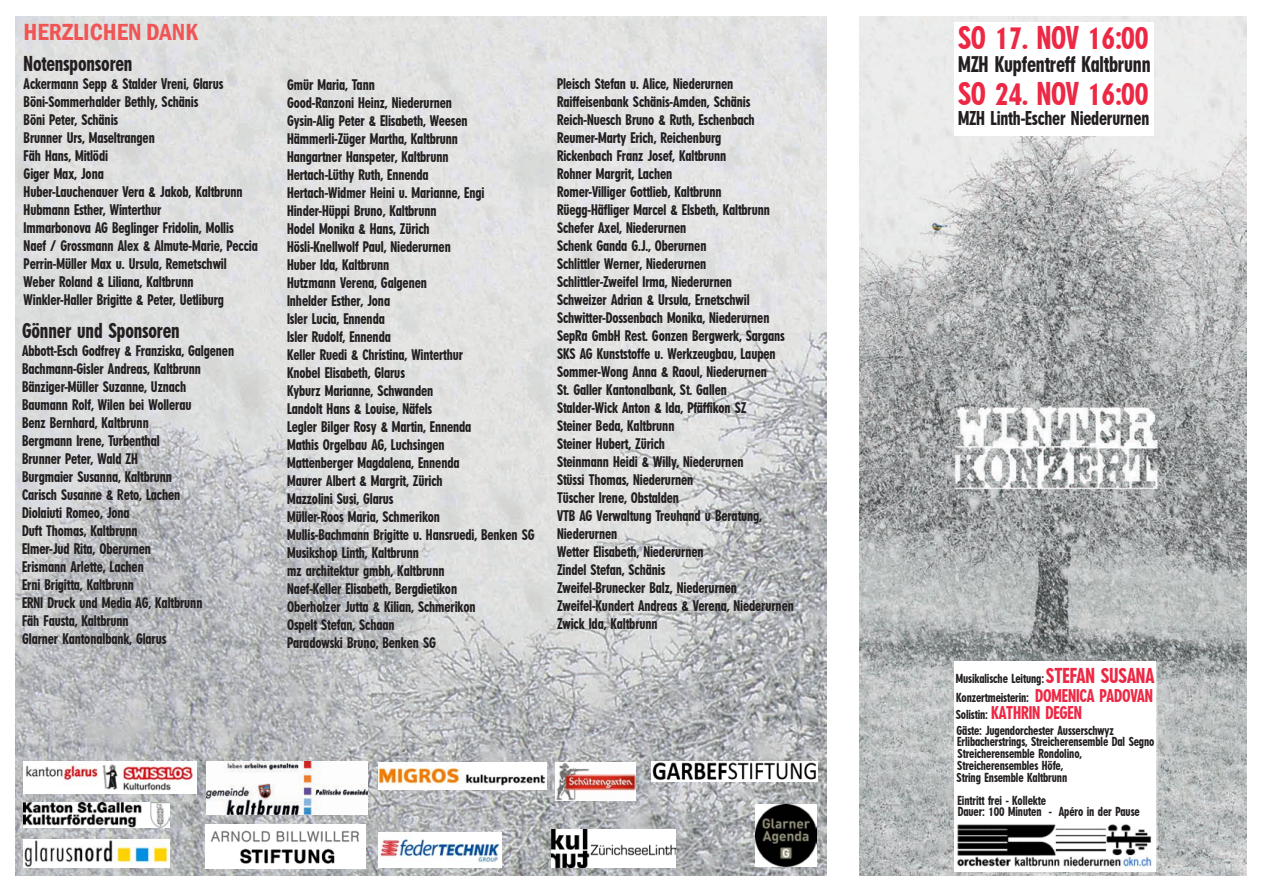
<style>
.page{position:relative;width:1263px;height:893px;background:#fff}
.page>*{position:absolute;margin:0;border:0;box-sizing:border-box;transform-origin:0 0}
.t1{font:32.1px "Negatti Condensed Normal";color:#ed2845}
.t2{font:600 condensed 24px "Franklin Gothic";color:#f05556}
.t3{font:22.05px "Negatti Condensed Normal";color:#231f20}
.t4{font:21px "Negatti Condensed Normal";color:#231f20}
.t5{font:19.5px "Negatti Condensed Normal";color:#231f20}
.t6{font:18px "Negatti Condensed Normal";color:#ed2845}
.t7{font:15px/18px "Negatti Condensed Normal";color:#231f20}
.t8{font:12.75px/11.7px "Negatti Condensed Normal";color:#231f20}
.s1{font-size:21px;color:#ed2845}
.s2{font-size:12.75px;color:#231f20}
</style>
<div class="page">
<img style="left:859px;top:17px;width:387px;height:859px">
<div style="left:954px;top:22px;width:199px;height:113px;background:#fff"></div>
<div style="left:954px;top:661px;width:202px;height:211px;background:#fff"></div>
<img style="left:15px;top:17px;width:811px;height:859px">
<img style="left:378px;top:832px;width:124px;height:35px">
<img style="left:206px;top:824px;width:160px;height:45px">
<img style="left:378px;top:762px;width:169px;height:28px">
<img style="left:756px;top:805px;width:60px;height:61px">
<img style="left:24px;top:840px;width:146px;height:27px">
<img style="left:206px;top:761px;width:162px;height:54px">
<img style="left:24px;top:762px;width:172px;height:31px">
<img style="left:551px;top:830px;width:124px;height:37px">
<img style="left:555px;top:762px;width:80px;height:38px">
<img style="left:651px;top:762px;width:166px;height:19px">
<img style="left:24px;top:802px;width:146px;height:25px">
<img style="left:957px;top:824px;width:195px;height:44px">
<h2 class="t2" style="left:24px;top:18px;width:176px">HERZLICHEN DANK</h2>
<h3 class="t4" style="left:24px;top:52px;width:110px">Notensponsoren</h3>
<p class="t7" style="left:24px;top:75px;width:236px">Ackermann Sepp &amp; Stalder Vreni, Glarus Böni-Sommerhalder Bethly, Schänis<br>Böni Peter, Schänis<br>Brunner Urs, Maseltrangen<br>Fäh Hans, Mitlödi<br>Giger Max, Jona<br>Huber-Lauchenauer Vera &amp; Jakob, Kaltbrunn Hubmann Esther, Winterthur<br>Immarbonova AG Beglinger Fridolin, Mollis Naef / Grossmann Alex &amp; Almute-Marie, Peccia Perrin-Müller Max u. Ursula, Remetschwil Weber Roland &amp; Liliana, Kaltbrunn Winkler-Haller Brigitte &amp; Peter, Uetliburg</p>
<h3 class="t4" style="left:22px;top:319px;width:159px">Gönner und Sponsoren</h3>
<p class="t7" style="left:22px;top:343px;width:213px">Abbott-Esch Godfrey &amp; Franziska, Galgenen<br>Bachmann-Gisler Andreas, Kaltbrunn<br>Bänziger-Müller Suzanne, Uznach<br>Baumann Rolf, Wilen bei Wollerau<br>Benz Bernhard, Kaltbrunn<br>Bergmann Irene, Turbenthal<br>Brunner Peter, Wald ZH<br>Burgmaier Susanna, Kaltbrunn<br>Carisch Susanne &amp; Reto, Lachen<br>Diolaiuti Romeo, Jona<br>Duft Thomas, Kaltbrunn<br>Elmer-Jud Rita, Oberurnen<br>Erismann Arlette, Lachen<br>Erni Brigitta, Kaltbrunn<br>ERNI Druck und Media AG, Kaltbrunn<br>Fäh Fausta, Kaltbrunn<br>Glarner Kantonalbank, Glarus</p>
<p class="t7" style="left:287px;top:76px;width:249px">Gmür Maria, Tann<br>Good-Ranzoni Heinz, Niederurnen<br>Gysin-Alig Peter &amp; Elisabeth, Weesen<br>Hämmerli-Züger Martha, Kaltbrunn<br>Hangartner Hanspeter, Kaltbrunn<br>Hertach-Lüthy Ruth, Ennenda<br>Hertach-Widmer Heini u. Marianne, Engi<br>Hinder-Hüppi Bruno, Kaltbrunn<br>Hodel Monika &amp; Hans, Zürich<br>Hösli-Knellwolf Paul, Niederurnen<br>Huber Ida, Kaltbrunn<br>Hutzmann Verena, Galgenen<br>Inhelder Esther, Jona<br>Isler Lucia, Ennenda<br>Isler Rudolf, Ennenda<br>Keller Ruedi &amp; Christina, Winterthur<br>Knobel Elisabeth, Glarus<br>Kyburz Marianne, Schwanden<br>Landolt Hans &amp; Louise, Näfels<br>Legler Bilger Rosy &amp; Martin, Ennenda<br>Mathis Orgelbau AG, Luchsingen<br>Mattenberger Magdalena, Ennenda<br>Maurer Albert &amp; Margrit, Zürich<br>Mazzolini Susi, Glarus<br>Müller-Roos Maria, Schmerikon<br>Mullis-Bachmann Brigitte u. Hansruedi, Benken SG<br>Musikshop Linth, Kaltbrunn<br>mz architektur gmbh, Kaltbrunn<br>Naef-Keller Elisabeth, Bergdietikon<br>Oberholzer Jutta &amp; Kilian, Schmerikon<br>Ospelt Stefan, Schaan<br>Paradowski Bruno, Benken SG</p>
<p class="t7" style="left:557px;top:76px;width:238px">Pleisch Stefan u. Alice, Niederurnen Raiffeisenbank Schänis-Amden, Schänis Reich-Nuesch Bruno &amp; Ruth, Eschenbach Reumer-Marty Erich, Reichenburg<br>Rickenbach Franz Josef, Kaltbrunn<br>Rohner Margrit, Lachen<br>Romer-Villiger Gottlieb, Kaltbrunn Rüegg-Häfliger Marcel &amp; Elsbeth, Kaltbrunn Schefer Axel, Niederurnen<br>Schenk Ganda G.J., Oberurnen<br>Schlittler Werner, Niederurnen<br>Schlittler-Zweifel Irma, Niederurnen<br>Schweizer Adrian &amp; Ursula, Ernetschwil Schwitter-Dossenbach Monika, Niederurnen SepRa GmbH Rest. Gonzen Bergwerk, Sargans SKS AG Kunststoffe u. Werkzeugbau, Laupen Sommer-Wong Anna &amp; Raoul, Niederurnen<br>St. Galler Kantonalbank, St. Gallen<br>Stalder-Wick Anton &amp; Ida, Pfäffikon SZ<br>Steiner Beda, Kaltbrunn<br>Steiner Hubert, Zürich<br>Steinmann Heidi &amp; Willy, Niederurnen<br>Stüssi Thomas, Niederurnen<br>Tüscher Irene, Obstalden<br>VTB AG Verwaltung Treuhand u Beratung, Niederurnen<br>Wetter Elisabeth, Niederurnen<br>Zindel Stefan, Schänis<br>Zweifel-Brunecker Balz, Niederurnen Zweifel-Kundert Andreas &amp; Verena, Niederurnen Zwick Ida, Kaltbrunn</p>
<h1 class="t1" style="left:958px;top:20px;width:192px">SO 17. NOV 16:00</h1>
<h3 class="t3" style="left:958px;top:51px;width:194px">MZH Kupfentreff Kaltbrunn</h3>
<h1 class="t1" style="left:958px;top:76px;width:192px">SO 24. NOV 16:00</h1>
<h3 class="t5" style="left:958px;top:107px;width:193px">MZH Linth-Escher Niederurnen</h3>
<p class="t8" style="left:956px;top:673px;width:200px">Musikalische Leitung: <span class="s1">STEFAN SUSANA</span></p>
<p class="t6" style="left:1035px;top:686px;width:119px">DOMENICA PADOVAN</p>
<p class="t8" style="left:956px;top:725px;width:199px">Gäste: Jugendorchester Ausserschwyz Erlibacherstrings, Streicherensemble Dal Segno Streicherensemble Rondolino, Streicherensembles Höfe,<br>String Ensemble Kaltbrunn</p>
<p class="t8" style="left:956px;top:692px;width:74px">Konzertmeisterin:</p>
<p class="t6" style="left:956px;top:702px;width:128px"><span class="s2">Solistin:</span> KATHRIN DEGEN</p>
<p class="t8" style="left:957px;top:795px;width:90px">Eintritt frei - Kollekte</p>
<p class="t8" style="left:958px;top:806px;width:184px">Dauer: 100 Minuten - Apéro in der Pause</p>
</div>
